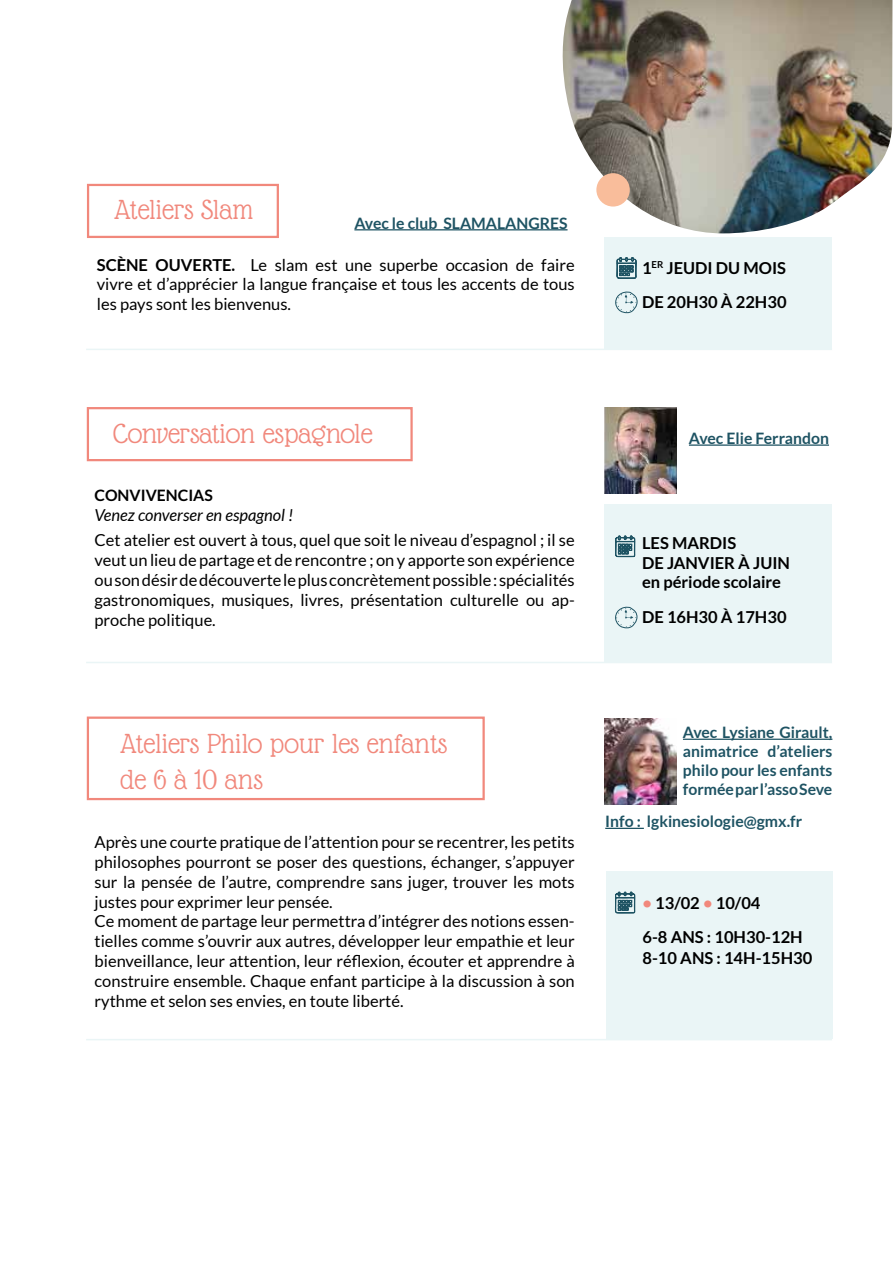
<style>
.page{position:relative;width:893px;height:1263px;background:#fff}
.page>*{position:absolute;margin:0;border:0;box-sizing:border-box;transform-origin:0 0}
.t1{font:30px/36px "Glass Antiqua";color:#f1887c}
.t2{font:16.5px/19.8px "Lato";color:#000;text-align:justify}
.t3{font:700 16.5px/19.8px "Lato";color:#000}
.t4{font:italic 16.5px "Lato";color:#000}
.t5{font:700 15.75px/18.9px "Lato";color:#1e5363;text-align:justify}
.t6{font:700 15.75px "Lato";color:#000}
.s1{font-weight:700}
.s2{color:#f1887c}
</style>
<div class="page">
<hr style="left:86px;top:349px;width:746px;height:1px;background:#eaf5f6">
<div style="left:605px;top:237px;width:227px;height:112px;background:#eaf5f6"></div>
<svg style="left:615px;top:291px;width:23px;height:22px"></svg>
<svg style="left:616px;top:257px;width:21px;height:22px"></svg>
<div style="left:605px;top:505px;width:227px;height:158px;background:#eaf5f6"></div>
<svg style="left:615px;top:606px;width:23px;height:22px"></svg>
<svg style="left:615px;top:535px;width:20px;height:22px"></svg>
<hr style="left:689px;top:444px;width:140px;height:2px;background:#1e5363">
<img style="left:605px;top:407px;width:72px;height:86px">
<div style="left:87px;top:407px;width:326px;height:54px;border:2px solid #f1887c"></div>
<hr style="left:86px;top:662px;width:746px;height:1px;background:#eaf5f6">
<img style="left:561px;top:0;width:331px;height:233px">
<div style="left:87px;top:184px;width:192px;height:54px;border:2px solid #f1887c"></div>
<hr style="left:354px;top:229px;width:213px;height:1px;background:#1e5363">
<div style="left:596px;top:173px;width:34px;height:34px;background:#f9bd9b;border-radius:50%"></div>
<hr style="left:683px;top:739px;width:149px;height:1px;background:#1e5363">
<hr style="left:605px;top:828px;width:39px;height:1px;background:#1e5363">
<img style="left:605px;top:718px;width:72px;height:86px">
<div style="left:87px;top:716px;width:398px;height:84px;border:2px solid #f1887c"></div>
<div style="left:606px;top:872px;width:226px;height:167px;background:#eaf5f6"></div>
<svg style="left:615px;top:891px;width:20px;height:22px"></svg>
<hr style="left:86px;top:1039px;width:746px;height:1px;background:#eaf5f6">
<h1 class="t1" style="left:114px;top:192px;width:140px">Ateliers Slam</h1>
<p class="t5" style="left:354px;top:213px;width:215px">Avec le club SLAMALANGRES</p>
<p class="t2" style="left:97px;top:254px;width:479px"><span class="s1">SCÈNE OUVERTE.</span> Le slam est une superbe occasion de faire vivre et d’apprécier la langue française et tous les accents de tous les pays sont les bienvenus.</p>
<p class="t3" style="left:642px;top:250px;width:146px;line-height:34.2px">1<sup>ER</sup> JEUDI DU MOIS<br>DE 20H30 À 22H30</p>
<h1 class="t1" style="left:113px;top:415px;width:260px">Conversation espagnole</h1>
<p class="t5" style="left:689px;top:429px;width:142px">Avec Elie Ferrandon</p>
<p class="t6" style="left:95px;top:486px;width:120px">CONVIVENCIAS</p>
<p class="t4" style="left:95px;top:505px;width:200px">Venez converser en espagnol !</p>
<p class="t2" style="left:95px;top:530px;width:482px">Cet atelier est ouvert à tous, quel que soit le niveau d’espagnol ; il se veut un lieu de partage et de rencontre ; on y apporte son expérience ou son désir de découverte le plus concrètement possible : spécialités gastronomiques, musiques, livres, présentation culturelle ou ap&shy;proche politique.</p>
<p class="t3" style="left:642px;top:533px;width:150px">LES MARDIS<br>DE JANVIER À JUIN en période scolaire</p>
<p class="t3" style="left:642px;top:606px;width:146px">DE 16H30 À 17H30</p>
<h1 class="t1" style="left:120px;top:725px;width:329px">Ateliers Philo pour les enfants de 6 à 10 ans</h1>
<p class="t2" style="left:95px;top:832px;width:482px;text-align:left">Après une courte pratique de l’attention pour se recentrer, les petits philosophes pourront se poser des questions, échanger, s’appuyer sur la pensée de l’autre, comprendre sans juger, trouver les mots justes pour exprimer leur pensée.<br>Ce moment de partage leur permettra d’intégrer des notions essen&shy;tielles comme s’ouvrir aux autres, développer leur empathie et leur bienveillance, leur attention, leur réflexion, écouter et apprendre à construire ensemble. Chaque enfant participe à la discussion à son rythme et selon ses envies, en toute liberté.</p>
<p class="t5" style="left:683px;top:723px;width:151px">Avec Lysiane Girault, animatrice d’ateliers philo pour les enfants formée par l’asso Seve</p>
<p class="t5" style="left:605px;top:812px;width:198px">Info : lgkinesiologie@gmx.fr</p>
<p class="t3" style="left:642px;top:886px;width:162px;line-height:33.6px"><span class="s2">•</span> 13/02 <span class="s2">•</span> 10/04<br>6-8 ANS : 10H30-12H</p>
<p class="t3" style="left:642px;top:947px;width:171px">8-10 ANS : 14H-15H30</p>
</div>
